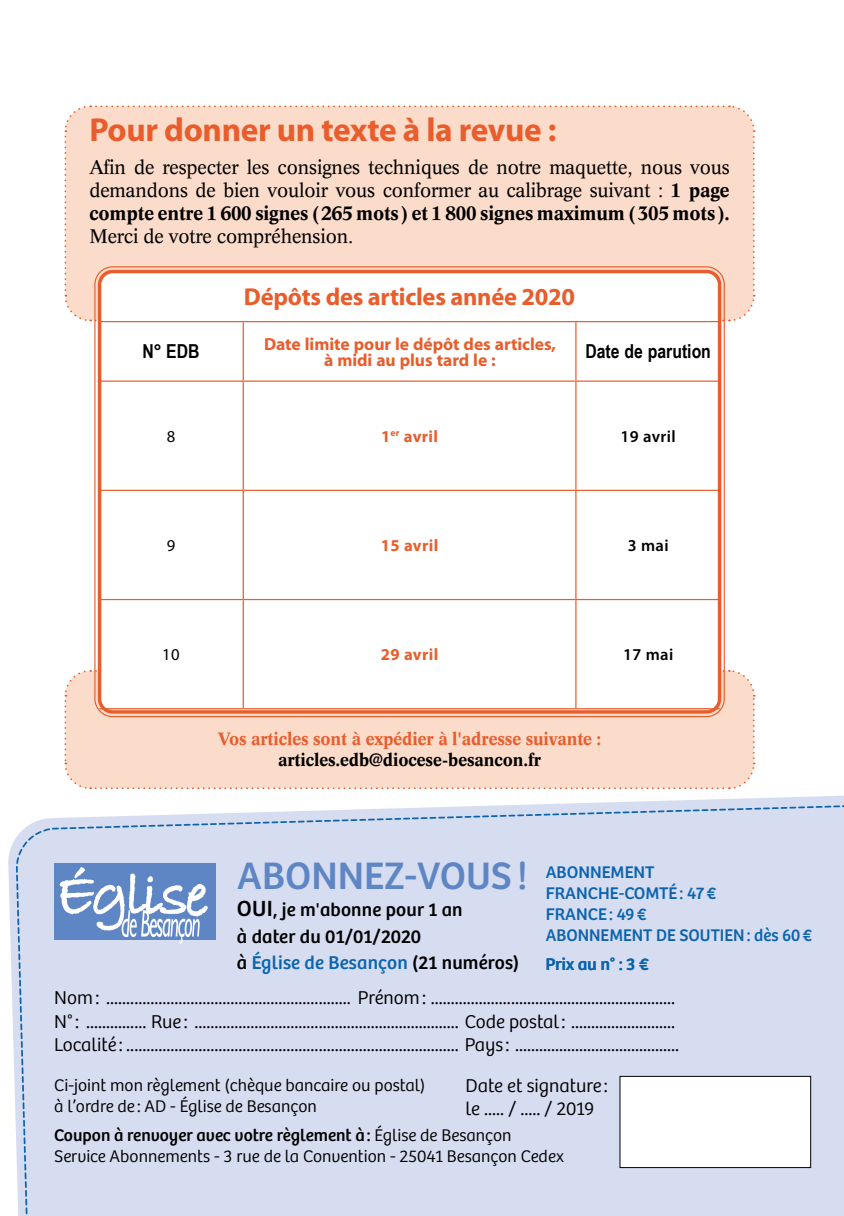
<style>
.page{position:relative;width:844px;height:1216px;background:#fff}
.page>*{position:absolute;margin:0;border:0;box-sizing:border-box;transform-origin:0 0}
.t1{font:39.73px "Bree";color:#5f86c4}
.t2{font:700 33.25px "Myriad";letter-spacing:-.01em;color:#e95d2c}
.t3{font:700 24.5px "Myriad";letter-spacing:-.01em;color:#e95d2c}
.t4{font:300 19.25px/23.1px "Bree";color:#000}
.t5{font:19.25px/23.1px "Concorde";letter-spacing:-.01em;color:#000;text-align:justify}
.t6{font:19.25px/26.2px "Bree";letter-spacing:.01em;color:#000}
.t7{font:700 19.25px "Arial Narrow";color:#000}
.t8{font:300 17.5px/21px "Bree";color:#000}
.t9{font:17.5px/21px "Bree";color:#0c64af}
.t10{font:700 17.5px/15.8px "Myriad";color:#e95d2c;text-align:center}
.t11{font:700 17.5px "Concorde";letter-spacing:-.01em;color:#e95d2c}
.t12{font:700 17.5px "Concorde";letter-spacing:-.01em;color:#000}
.t13{font:700 16.62px "Myriad Pro";letter-spacing:.02em;color:#e95d2c}
.t14{font:600 16.62px "Myriad Pro";letter-spacing:.02em;color:#000}
.t15{font:16.62px "Myriad Pro";color:#000}
.s1{font-weight:700}
.s2{font-size:22.75px}
.s3{color:#0c64af}
.s4{font-weight:400}
</style>
<div class="page">
<svg style="left:8px;top:795px;width:835px;height:297px"></svg>
<div style="left:15px;top:802px;width:828px;height:413px;background:#d7ddf1"></div>
<div style="left:619px;top:1076px;width:191px;height:91px;background:#fff"></div>
<div style="left:619px;top:1075px;width:191px;height:92px;border:1px solid #000"></div>
<div style="left:54px;top:862px;width:162px;height:77px;background:#5f86c4"></div>
<svg style="left:60px;top:867px;width:148px;height:76px"></svg>
<svg style="left:64px;top:669px;width:691px;height:121px;background:#fad8c6"></svg>
<div style="left:64px;top:105px;width:691px;height:217px;background:#fbdbc9"></div>
<div style="left:98px;top:270px;width:623px;height:443px;background:#fff;border-radius:15px"></div>
<div style="left:98px;top:270px;width:623px;height:443px;border:4px solid #e95d2c;border-radius:13px"></div>
<hr style="left:99px;top:321px;width:144px;height:1px;background:#e95d2c">
<hr style="left:243px;top:321px;width:332px;height:1px;background:#e95d2c">
<hr style="left:575px;top:321px;width:144px;height:1px;background:#e95d2c">
<hr style="left:242px;top:322px;width:2px;height:58px;background:#e95d2c">
<hr style="left:575px;top:322px;width:1px;height:58px;background:#e95d2c">
<hr style="left:99px;top:380px;width:144px;height:2px;background:#e95d2c">
<hr style="left:243px;top:380px;width:332px;height:2px;background:#e95d2c">
<hr style="left:242px;top:382px;width:2px;height:107px;background:#e95d2c">
<hr style="left:575px;top:380px;width:144px;height:2px;background:#e95d2c">
<hr style="left:575px;top:382px;width:1px;height:107px;background:#e95d2c">
<hr style="left:99px;top:489px;width:144px;height:2px;background:#e95d2c">
<hr style="left:243px;top:489px;width:332px;height:2px;background:#e95d2c">
<hr style="left:242px;top:491px;width:2px;height:108px;background:#e95d2c">
<hr style="left:575px;top:489px;width:144px;height:2px;background:#e95d2c">
<hr style="left:575px;top:491px;width:1px;height:108px;background:#e95d2c">
<hr style="left:99px;top:599px;width:144px;height:1px;background:#e95d2c">
<hr style="left:243px;top:599px;width:332px;height:1px;background:#e95d2c">
<hr style="left:242px;top:600px;width:2px;height:108px;background:#e95d2c">
<hr style="left:575px;top:599px;width:144px;height:1px;background:#e95d2c">
<hr style="left:575px;top:600px;width:1px;height:108px;background:#e95d2c">
<hr style="left:99px;top:708px;width:144px;height:1px;background:#e95d2c">
<hr style="left:243px;top:708px;width:332px;height:1px;background:#e95d2c">
<hr style="left:575px;top:708px;width:144px;height:1px;background:#e95d2c">
<h2 class="t2" style="left:89px;top:112px;width:468px">Pour donner un texte à la revue :</h2>
<p class="t5" style="left:89px;top:155px;width:641px">Afin de respecter les consignes techniques de notre maquette, nous vous demandons de bien vouloir vous conformer au calibrage suivant : <span class="s1">1 page compte entre 1 600 signes (265 mots) et 1 800 signes maximum (305 mots).</span></p>
<p class="t5" style="left:89px;top:224px;width:265px">Merci de votre compréhension.</p>
<p class="t3" style="left:244px;top:284px;width:332px">Dépôts des articles année 2020</p>
<p class="t7" style="left:142px;top:337px;width:59px">N° EDB</p>
<p class="t10" style="left:264px;top:337px;width:293px">Date limite pour le dépôt des articles, à midi au plus tard le :</p>
<p class="t7" style="left:585px;top:337px;width:127px">Date de parution</p>
<p class="t15" style="left:167px;top:426px;width:10px">8</p>
<p class="t13" style="left:381px;top:425px;width:58px">1<sup>er</sup> avril</p>
<p class="t14" style="left:620px;top:426px;width:57px">19 avril</p>
<p class="t15" style="left:167px;top:535px;width:10px">9</p>
<p class="t13" style="left:381px;top:534px;width:59px">15 avril</p>
<p class="t14" style="left:627px;top:535px;width:42px">3 mai</p>
<p class="t15" style="left:162px;top:644px;width:19px">10</p>
<p class="t13" style="left:381px;top:644px;width:59px">29 avril</p>
<p class="t14" style="left:623px;top:644px;width:52px">17 mai</p>
<p class="t11" style="left:218px;top:727px;width:385px">Vos articles sont à expédier à l'adresse suivante :</p>
<p class="t12" style="left:278px;top:748px;width:264px">articles.edb@diocese-besancon.fr</p>
<h1 class="t1" style="left:237px;top:852px;width:292px">ABONNEZ-VOUS!</h1>
<p class="t6" style="left:237px;top:897px;width:284px"><span class="s2">OUI</span>, je m'abonne pour 1 an<br>à dater du 01/01/2020<br>à <span class="s3">Église de Besançon</span> (21 numéros)</p>
<p class="t9" style="left:545px;top:861px;width:268px">ABONNEMENT<br>FRANCHE-COMTÉ: 47€<br>FRANCE: 49€<br>ABONNEMENT DE SOUTIEN: dès 60€</p>
<p class="t9" style="left:545px;top:953px;width:105px">Prix au n° : 3 €</p>
<p class="t4" style="left:54px;top:986px;width:626px">Nom: ............................................................. Prénom: .............................................................<br>N°: ............... Rue : .................................................................. Code postal: ..........................<br>Localité : ................................................................................... Pays : .........................................</p>
<p class="t8" style="left:54px;top:1075px;width:372px">Ci-joint mon règlement (chèque bancaire ou postal) à l’ordre de : AD - Église de Besançon</p>
<p class="t4" style="left:465px;top:1074px;width:144px">Date et signature : le ..... / ..... / 2019</p>
<p class="t8" style="left:54px;top:1125px;width:511px"><span class="s4">Coupon à renvoyer avec votre règlement à:</span> Église de Besançon<br>Service Abonnements - 3 rue de la Convention - 25041 Besançon Cedex</p>
</div>
